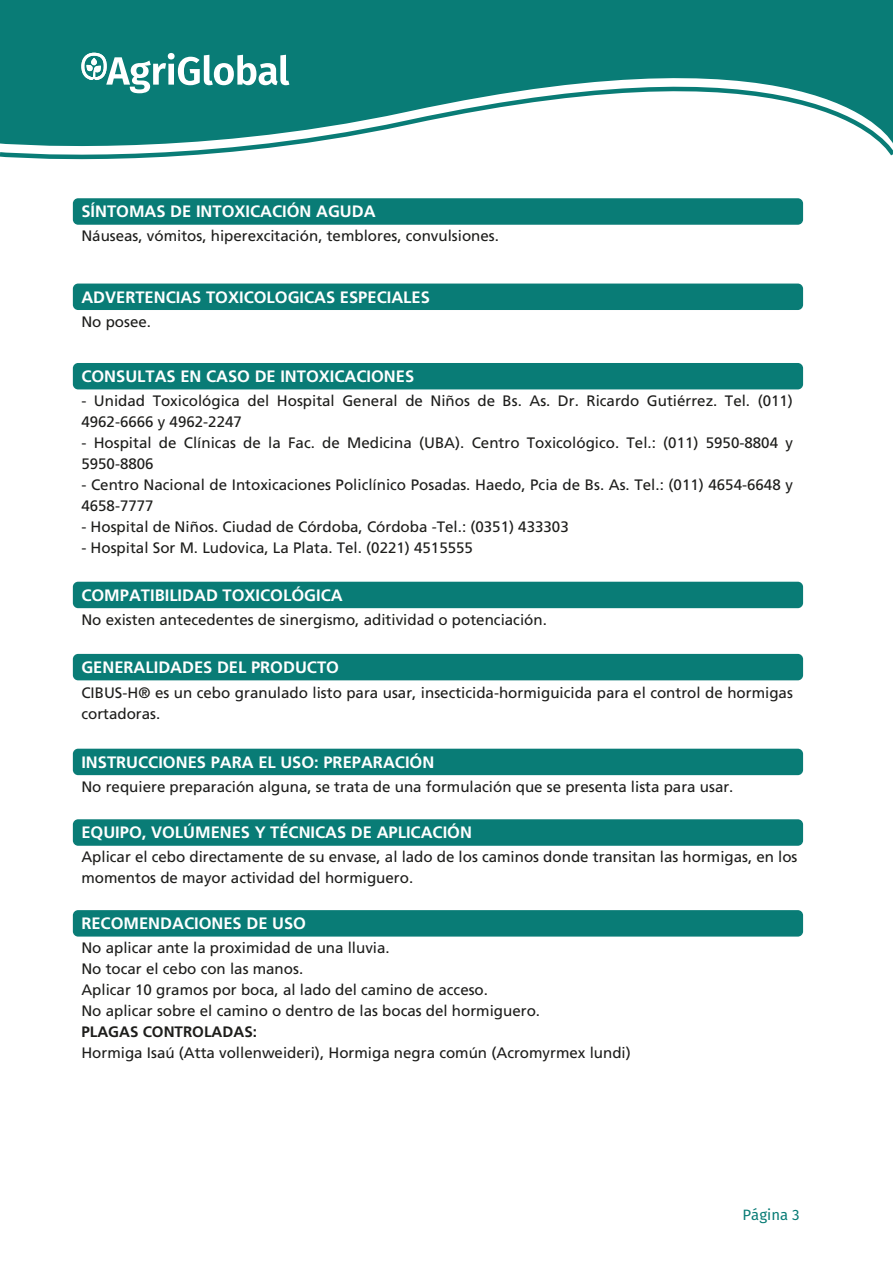
<style>
.page{position:relative;width:893px;height:1263px;background:#fff}
.page>*{position:absolute;margin:0;border:0;box-sizing:border-box;transform-origin:0 0}
.t1{font:700 16.5px "Frutiger LT Pro";color:#fff}
.t2{font:15.15px/21px "Frutiger LT Pro";color:#1d1d1b}
.t3{font:700 15.15px "Frutiger LT Pro";color:#1d1d1b}
.t4{font:15px "Fira Sans";color:#097c76}
</style>
<div class="page">
<svg style="left:0;top:0;width:893px;height:159px;fill:#097c76"></svg>
<svg style="left:81px;top:53px;width:208px;height:40px"></svg>
<div style="left:73px;top:198px;width:730px;height:27px;background:#097c76;border-radius:5px"></div>
<div style="left:73px;top:284px;width:730px;height:26px;background:#097c76;border-radius:5px"></div>
<div style="left:73px;top:363px;width:730px;height:26px;background:#097c76;border-radius:5px"></div>
<div style="left:73px;top:582px;width:730px;height:26px;background:#097c76;border-radius:5px"></div>
<div style="left:73px;top:749px;width:730px;height:26px;background:#097c76;border-radius:5px"></div>
<div style="left:73px;top:819px;width:730px;height:27px;background:#097c76;border-radius:5px"></div>
<div style="left:73px;top:654px;width:730px;height:26px;background:#097c76;border-radius:5px"></div>
<div style="left:73px;top:910px;width:730px;height:26px;background:#097c76;border-radius:5px"></div>
<p class="t1" style="left:81px;top:202px;width:296px">SÍNTOMAS DE INTOXICACIÓN AGUDA</p>
<p class="t2" style="left:81px;top:225px;width:419px">Náuseas, vómitos, hiperexcitación, temblores, convulsiones.</p>
<p class="t1" style="left:81px;top:287px;width:350px">ADVERTENCIAS TOXICOLOGICAS ESPECIALES</p>
<p class="t2" style="left:81px;top:311px;width:71px">No posee.</p>
<p class="t1" style="left:81px;top:366px;width:334px">CONSULTAS EN CASO DE INTOXICACIONES</p>
<p class="t2" style="left:81px;top:390px;width:713px">- Unidad Toxicológica del Hospital General de Niños de Bs. As. Dr. Ricardo Gutiérrez. Tel. (011)<br>4962-6666 y 4962-2247</p>
<p class="t2" style="left:81px;top:432px;width:713px">- Hospital de Clínicas de la Fac. de Medicina (UBA). Centro Toxicológico. Tel.: (011) 5950-8804 y<br>5950-8806</p>
<p class="t2" style="left:81px;top:474px;width:713px">- Centro Nacional de Intoxicaciones Policlínico Posadas. Haedo, Pcia de Bs. As. Tel.: (011) 4654-6648 y<br>4658-7777</p>
<p class="t2" style="left:81px;top:516px;width:489px">- Hospital de Niños. Ciudad de Córdoba, Córdoba -Tel.: (0351) 433303</p>
<p class="t2" style="left:81px;top:537px;width:393px">- Hospital Sor M. Ludovica, La Plata. Tel. (0221) 4515555</p>
<p class="t1" style="left:81px;top:585px;width:263px">COMPATIBILIDAD TOXICOLÓGICA</p>
<p class="t2" style="left:81px;top:609px;width:467px">No existen antecedentes de sinergismo, aditividad o potenciación.</p>
<p class="t1" style="left:81px;top:657px;width:259px">GENERALIDADES DEL PRODUCTO</p>
<p class="t2" style="left:81px;top:682px;width:713px">CIBUS-H® es un cebo granulado listo para usar, insecticida-hormiguicida para el control de hormigas cortadoras.</p>
<p class="t1" style="left:81px;top:752px;width:354px">INSTRUCCIONES PARA EL USO: PREPARACIÓN</p>
<p class="t2" style="left:81px;top:776px;width:654px">No requiere preparación alguna, se trata de una formulación que se presenta lista para usar.</p>
<p class="t1" style="left:81px;top:823px;width:392px">EQUIPO, VOLÚMENES Y TÉCNICAS DE APLICACIÓN</p>
<p class="t2" style="left:81px;top:847px;width:718px">Aplicar el cebo directamente de su envase, al lado de los caminos donde transitan las hormigas, en los momentos de mayor actividad del hormiguero.</p>
<p class="t1" style="left:81px;top:913px;width:226px">RECOMENDACIONES DE USO</p>
<p class="t2" style="left:81px;top:937px;width:460px">No aplicar ante la proximidad de una lluvia.<br>No tocar el cebo con las manos.<br>Aplicar 10 gramos por boca, al lado del camino de acceso.<br>No aplicar sobre el camino o dentro de las bocas del hormiguero.</p>
<p class="t3" style="left:81px;top:1023px;width:177px">PLAGAS CONTROLADAS:</p>
<p class="t2" style="left:81px;top:1042px;width:551px">Hormiga Isaú (Atta vollenweideri), Hormiga negra común (Acromyrmex lundi)</p>
<p class="t4" style="left:743px;top:1204px;width:58px">Página 3</p>
</div>
